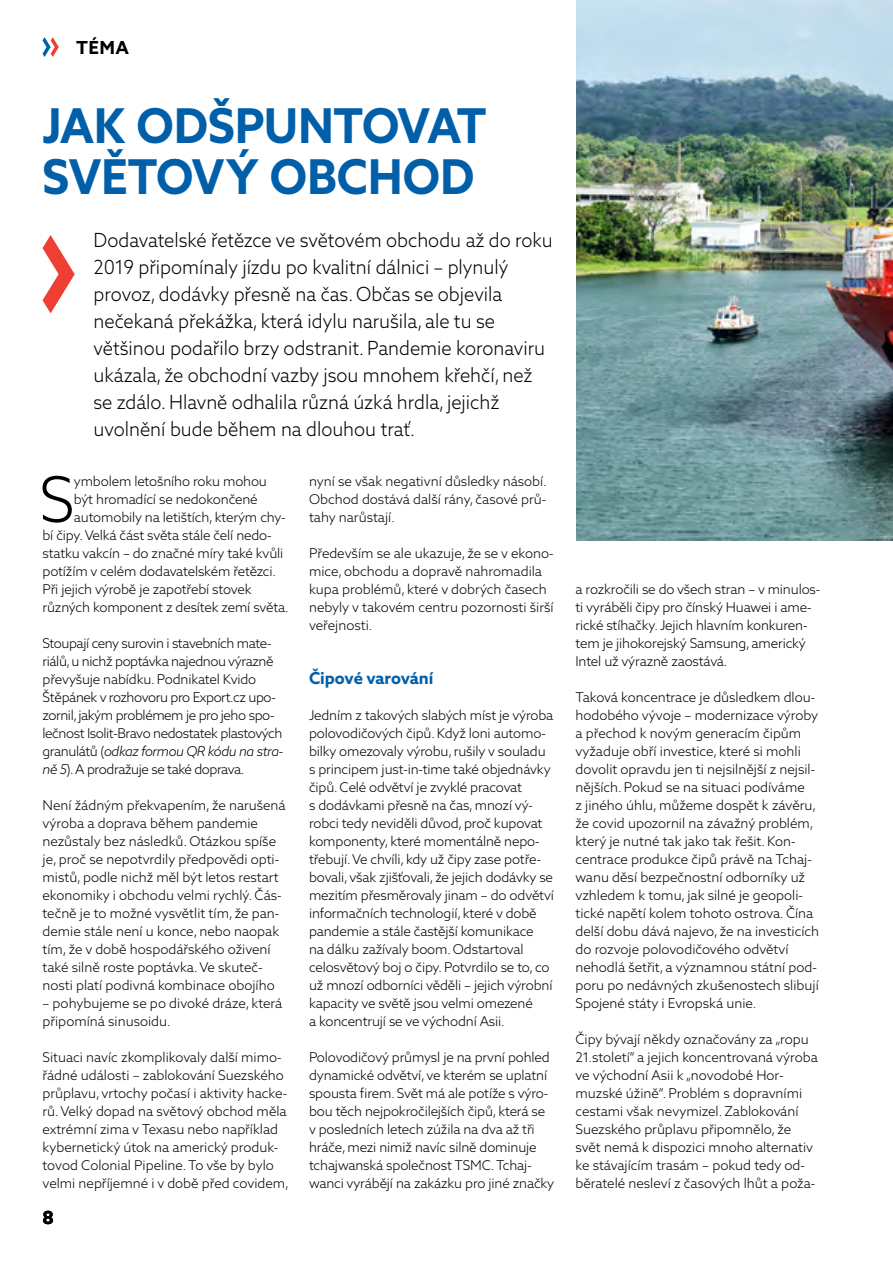
<style>
.page{position:relative;width:893px;height:1263px;background:#fff}
.page>*{position:absolute;margin:0;border:0;box-sizing:border-box;transform-origin:0 0}
.t1{font:300 63.15px "Azo Sans 2";color:#000}
.t2{font:700 48px/51px "Azo Sans 2";letter-spacing:-.015em;color:#005fa8;scale:.95 1}
.t3{font:300 19.5px/27px "Azo Sans 2";color:#000;scale:.95 1}
.t4{font:700 18px "Azo Sans 2";color:#000}
.t5{font:700 16.5px "Azo Sans 2";color:#005fa8}
.t6{font:300 13.5px/18px "Azo Sans 2";letter-spacing:-.01em;color:#000}
.t7{font:300 13.5px/18px "Azo Sans 2";letter-spacing:-.03em;color:#000}
.s1{font-style:italic}
</style>
<div class="page">
<svg style="left:43px;top:37px;width:16px;height:20px"></svg>
<svg style="left:43px;top:235px;width:32px;height:78px"></svg>
<img style="left:576px;top:0;width:317px;height:540px">
<h3 class="t4" style="left:76px;top:37px;width:55px">TÉMA</h3>
<h2 class="t2" style="left:43px;top:101px;width:469px">JAK ODŠPU NTOVAT<br>SVĚTOVÝ OBCHOD</h2>
<p class="t3" style="left:94px;top:227px;width:485px">Dodavatelské řetězce ve světovém obchodu až do roku 2019 připomínaly jízdu po kvalitní dálnici – plynulý provoz, dodávky přesně na čas. Občas se objevila nečekaná překážka, která idylu narušila, ale tu se většinou podařilo brzy odstranit. Pandemie koronaviru ukázala, že obchodní vazby jsou mnohem křehčí, než se zdálo. H lavně odhalila různá úzká hrdla, jejichž uvolnění bude během na dlouhou trať.</p>
<h1 class="t1" style="left:39px;top:462px;width:31px">S</h1>
<p class="t6" style="left:74px;top:472px;width:195px">ymbolem letošního roku mohou</p>
<p class="t6" style="left:309px;top:472px;width:239px;text-align:justify">nyní se však negativní důsledky násobí.<br>Obchod dostává další rány, časové prů&shy;tahy narůstají.</p>
<p class="t6" style="left:309px;top:544px;width:246px">Především se ale ukazuje, že se v ekono&shy;mice, obchodu a dopravě nahromadila kupa problémů, které v dobrých časech nebyly v takovém centru pozornosti širší veřejnosti.</p>
<p class="t5" style="left:309px;top:668px;width:126px">Čipové varování</p>
<p class="t6" style="left:309px;top:706px;width:246px">Jedním z takových slabých míst je výroba polovodičových čipů. Když loni automo&shy;bilky omezovaly výrobu, rušily v souladu s principem just-in-time také objednávky čipů. Celé odvětví je zvyklé pracovat<br>s dodávkami přesně na čas, mnozí vý&shy;robci tedy neviděli důvod, proč kupovat komponenty, které momentálně nepo&shy;třebují. Ve chvíli, kdy už čipy zase potře&shy;bovali, však zjišťovali, že jejich dodávky se mezitím přesměrovaly jinam – do odvětví informačních technologií, které v době pandemie a stále častější komunikace<br>na dálku zažívaly boom. Odstartoval celosvětový boj o čipy. Potvrdilo se to, co už mnozí odborníci věděli – jejich výrobní kapacity ve světě jsou velmi omezené<br>a koncentrují se ve východní Asii.</p>
<p class="t6" style="left:309px;top:1048px;width:247px">Polovodičový průmysl je na první pohled dynamické odvětví, ve kterém se uplatní spousta firem. Svět má ale potíže s výro&shy;bou těch nejpokročilejších čipů, která se v posledních letech zúžila na dva až tři hráče, mezi nimiž navíc silně dominuje tchajwanská společnost TSMC. Tchaj&shy;wanci vyrábějí na zakázku pro jiné značky</p>
<p class="t6" style="left:74px;top:490px;width:185px">být hromadící se nedokončené</p>
<p class="t6" style="left:74px;top:508px;width:213px">automobily na letištích, kterým chy-</p>
<p class="t6" style="left:43px;top:526px;width:231px">bí čipy. Velká část světa stále čelí nedo-</p>
<p class="t6" style="left:43px;top:544px;width:242px">statku vakcín – do značné míry také kvůli</p>
<p class="t6" style="left:43px;top:562px;width:235px">potížím v celém dodavatelském řetězci.</p>
<p class="t6" style="left:43px;top:580px;width:211px">Při jejich výrobě je zapotřebí stovek</p>
<p class="t6" style="left:43px;top:598px;width:248px">různých komponent z desítek zemí světa.</p>
<p class="t7" style="left:43px;top:634px;width:242px">Stoupají ceny surovin i stavebních mate&shy;riálů, u nichž poptávka najednou výrazně převyšuje nabídku. Podnikatel Kvido Štěpánek v rozhovoru pro Export.cz upo&shy;zornil, jakým problémem je pro jeho spo&shy;lečnost Isolit-Bravo nedostatek plastových granulátů (<span class="s1">odkaz formou QR kódu na stra&shy;ně 5</span>). A prodražuje se také doprava.</p>
<p class="t6" style="left:43px;top:796px;width:245px">Není žádným překvapením, že narušená výroba a doprava během pandemie nezůstaly bez následků. Otázkou spíše je, proč se nepotvrdily předpovědi opti&shy;mistů, podle nichž měl být letos restart ekonomiky i obchodu velmi rychlý. Čás&shy;tečně je to možné vysvětlit tím, že pan&shy;demie stále není u konce, nebo naopak tím, že v době hospodářského oživení také silně roste poptávka. Ve skuteč&shy;nosti platí podivná kombinace obojího</p>
<p class="t6" style="left:43px;top:994px;width:241px">– pohybujeme se po divoké dráze, která připomíná sinusoidu.</p>
<p class="t6" style="left:43px;top:1048px;width:248px">Situaci navíc zkomplikovaly další mimo&shy;řádné události – zablokování Suezského průplavu, vrtochy počasí i aktivity hacke&shy;rů. Velký dopad na světový obchod měla extrémní zima v Texasu nebo například kybernetický útok na americký produk&shy;tovod Colonial Pipeline. To vše by bylo velmi nepříjemné i v době před covidem,</p>
<h3 class="t4" style="left:43px;top:1207px;width:13px">8</h3>
<p class="t6" style="left:575px;top:580px;width:246px">a rozkročili se do všech stran – v minulos&shy;ti vyráběli čipy pro čínský H uawei i ame&shy;rické stíhačky. Jejich hlavním konkuren&shy;tem je jihokorejský Samsung, americký Intel už výrazně zaostává.</p>
<p class="t6" style="left:575px;top:688px;width:245px">Taková koncentrace je důsledkem dlou&shy;hodobého vývoje – modernizace výroby a přechod k novým generacím čipům vyžaduje obří investice, které si mohli dovolit opravdu jen ti nejsilnější z nejsil&shy;nějších. Pokud se na situaci podíváme<br>z jiného úhlu, můžeme dospět k závěru, že covid upozornil na závažný problém, který je nutné tak jako tak řešit. Kon&shy;centrace produkce čipů právě na Tchaj&shy;wanu děsí bezpečnostní odborníky už vzhledem k tomu, jak silné je geopoli&shy;tické napětí kolem tohoto ostrova. Čína delší dobu dává najevo, že na investicích do rozvoje polovodičového odvětví nehodlá šetřit, a významnou státní pod&shy;poru po nedávných zkušenostech slibují Spojené státy i Evropská unie.</p>
<p class="t6" style="left:575px;top:1030px;width:244px">Čipy bývají někdy označovány za „ropu 21.století“ a jejich koncentrovaná výroba ve východní Asii k „novodobé Hor&shy;muzské úžině“. Problém s dopravními cestami však nevymizel. Zablokování Suezského průplavu připomnělo, že svět nemá k dispozici mnoho alternativ ke stávajícím trasám – pokud tedy od&shy;běratelé nesleví z časových lhůt a poža-</p>
</div>
